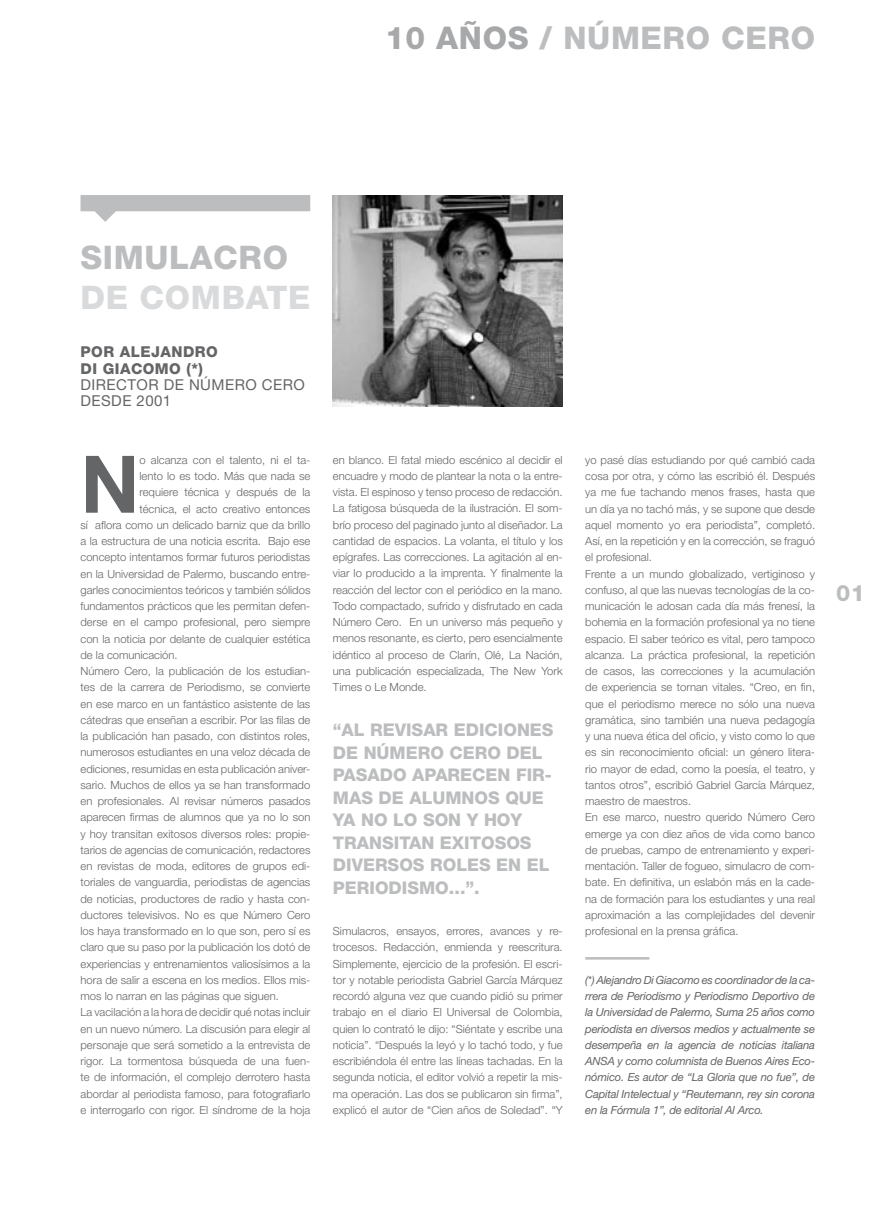
<style>
.page{position:relative;width:886px;height:1205px;background:#fff}
.page>*{position:absolute;margin:0;border:0;box-sizing:border-box;transform-origin:0 0}
.t1{font:700 79.5px "Helvetica Neue";color:#646567}
.t2{font:800 32.5px/40px "Helvetica Neue";letter-spacing:.02em;color:#bcbdbf}
.t3{font:800 31.25px "Helvetica Neue";letter-spacing:.02em;color:#bcbdbf}
.t4{font:800 22.5px "Helvetica Neue";color:#bcbdbf}
.t5{font:800 17.5px/22.5px "Helvetica Neue";color:#bcbdbf}
.t6{font:15px/16.2px "Helvetica Neue";letter-spacing:.03em;color:#646567}
.t7{font:300 11.25px/16.2px "Helvetica Neue";color:#646567;text-align:justify}
.t8{font:italic 11.25px/16.2px "Helvetica Neue";letter-spacing:-.02em;color:#646567;text-align:justify}
.s1{color:#a7a8aa}
.s2{color:#d9dadb}
.s3{font-weight:800}
</style>
<div class="page">
<img style="left:333px;top:195px;width:230px;height:211px">
<svg style="left:81px;top:195px;width:229px;height:27px"></svg>
<hr style="left:585px;top:957px;width:64px;height:2px;background:#bcbdbf">
<p class="t3" style="left:385px;top:19px;width:431px"><span class="s1">10 AÑOS</span> / NÚMERO CERO</p>
<p class="t2" style="left:81px;top:237px;width:231px">SIMULACRO<br><span class="s2">DE COMBATE</span></p>
<p class="t6" style="left:81px;top:344px;width:226px"><span class="s3">POR ALEJANDRO<br>DI GIACOMO (*)<br></span>DIRECTOR DE NÚMERO CERO<br>DESDE 2001</p>
<p class="t1" style="left:81px;top:435px;width:60px">N</p>
<p class="t7" style="left:139px;top:451px;width:172px">o alcanza con el talento, ni el ta-</p>
<p class="t7" style="left:139px;top:468px;width:172px">lento lo es todo. Más que nada se</p>
<p class="t7" style="left:139px;top:484px;width:172px">requiere técnica y después de la</p>
<p class="t7" style="left:139px;top:500px;width:172px">técnica, el acto creativo entonces</p>
<p class="t7" style="left:81px;top:516px;width:231px">sí aflora como un delicado barniz que da brillo</p>
<p class="t7" style="left:81px;top:533px;width:231px">a la estructura de una noticia escrita. Bajo ese</p>
<p class="t7" style="left:81px;top:549px;width:231px">concepto intentamos formar futuros periodistas</p>
<p class="t7" style="left:81px;top:565px;width:231px">en la Universidad de Palermo, buscando entre-</p>
<p class="t7" style="left:81px;top:581px;width:231px">garles conocimientos teóricos y también sólidos</p>
<p class="t7" style="left:81px;top:598px;width:231px">fundamentos prácticos que les permitan defen-</p>
<p class="t7" style="left:81px;top:614px;width:231px">derse en el campo profesional, pero siempre</p>
<p class="t7" style="left:81px;top:630px;width:231px">con la noticia por delante de cualquier estética</p>
<p class="t7" style="left:81px;top:646px;width:99px">de la comunicación.</p>
<p class="t7" style="left:81px;top:663px;width:231px">Número Cero, la publicación de los estudian-</p>
<p class="t7" style="left:81px;top:679px;width:231px">tes de la carrera de Periodismo, se convierte</p>
<p class="t7" style="left:81px;top:695px;width:231px">en ese marco en un fantástico asistente de las</p>
<p class="t7" style="left:81px;top:711px;width:231px">cátedras que enseñan a escribir. Por las filas de</p>
<p class="t7" style="left:81px;top:728px;width:231px">la publicación han pasado, con distintos roles,</p>
<p class="t7" style="left:81px;top:744px;width:231px">numerosos estudiantes en una veloz década de</p>
<p class="t7" style="left:81px;top:760px;width:231px">ediciones, resumidas en esta publicación aniver-</p>
<p class="t7" style="left:81px;top:776px;width:231px">sario. Muchos de ellos ya se han transformado</p>
<p class="t7" style="left:81px;top:793px;width:231px">en profesionales. Al revisar números pasados</p>
<p class="t7" style="left:81px;top:809px;width:231px">aparecen firmas de alumnos que ya no lo son</p>
<p class="t7" style="left:81px;top:825px;width:231px">y hoy transitan exitosos diversos roles: propie-</p>
<p class="t7" style="left:81px;top:841px;width:231px">tarios de agencias de comunicación, redactores</p>
<p class="t7" style="left:81px;top:858px;width:231px">en revistas de moda, editores de grupos edi-</p>
<p class="t7" style="left:81px;top:874px;width:231px">toriales de vanguardia, periodistas de agencias</p>
<p class="t7" style="left:81px;top:890px;width:231px">de noticias, productores de radio y hasta con-</p>
<p class="t7" style="left:81px;top:906px;width:231px">ductores televisivos. No es que Número Cero</p>
<p class="t7" style="left:81px;top:923px;width:231px">los haya transformado en lo que son, pero sí es</p>
<p class="t7" style="left:81px;top:939px;width:231px">claro que su paso por la publicación los dotó de</p>
<p class="t7" style="left:81px;top:955px;width:231px">experiencias y entrenamientos valiosísimos a la</p>
<p class="t7" style="left:81px;top:971px;width:231px">hora de salir a escena en los medios. Ellos mis-</p>
<p class="t7" style="left:81px;top:988px;width:200px">mos lo narran en las páginas que siguen.</p>
<p class="t7" style="left:81px;top:1004px;width:231px">La vacilación a la hora de decidir qué notas incluir</p>
<p class="t7" style="left:81px;top:1020px;width:231px">en un nuevo número. La discusión para elegir al</p>
<p class="t7" style="left:81px;top:1036px;width:231px">personaje que será sometido a la entrevista de</p>
<p class="t7" style="left:81px;top:1053px;width:231px">rigor. La tormentosa búsqueda de una fuen-</p>
<p class="t7" style="left:81px;top:1069px;width:231px">te de información, el complejo derrotero hasta</p>
<p class="t7" style="left:81px;top:1085px;width:231px">abordar al periodista famoso, para fotografiarlo</p>
<p class="t7" style="left:81px;top:1101px;width:231px">e interrogarlo con rigor. El síndrome de la hoja</p>
<p class="t7" style="left:333px;top:451px;width:231px">en blanco. El fatal miedo escénico al decidir el encuadre y modo de plantear la nota o la entre&shy;vista. El espinoso y tenso proceso de redacción.<br>La fatigosa búsqueda de la ilustración. El som&shy;brío proceso del paginado junto al diseñador. La cantidad de espacios. La volanta, el título y los epígrafes. Las correcciones. La agitación al en&shy;viar lo producido a la imprenta. Y finalmente la reacción del lector con el periódico en la mano.<br>Todo compactado, sufrido y disfrutado en cada Número Cero. En un universo más pequeño y menos resonante, es cierto, pero esencialmente idéntico al proceso de Clarín, Olé, La Nación, una publicación especializada, The New York Times o Le Monde.</p>
<p class="t5" style="left:333px;top:719px;width:222px">“AL REVISAR EDICIONES<br>DE NÚMERO CERO DEL<br>PASADO APARECEN FIR-<br>MAS DE ALUMNOS QUE<br>YA NO LO SON Y HOY<br>TRANSITAN EXITOSOS<br>DIVERSOS ROLES EN EL<br>PERIODISMO...”.</p>
<p class="t7" style="left:333px;top:922px;width:231px">Simulacros, ensayos, errores, avances y re&shy;trocesos. Redacción, enmienda y reescritura.<br>Simplemente, ejercicio de la profesión. El escri&shy;tor y notable periodista Gabriel García Márquez recordó alguna vez que cuando pidió su primer trabajo en el diario El Universal de Colombia, quien lo contrató le dijo: “Siéntate y escribe una noticia”. “Después la leyó y lo tachó todo, y fue escribiéndola él entre las líneas tachadas. En la segunda noticia, el editor volvió a repetir la mis&shy;ma operación. Las dos se publicaron sin firma”, explicó el autor de “Cien años de Soledad”. “Y</p>
<p class="t7" style="left:585px;top:451px;width:231px;text-align:left">yo pasé días estudiando por qué cambió cada cosa por otra, y cómo las escribió él. Después ya me fue tachando menos frases, hasta que un día ya no tachó más, y se supone que desde aquel momento yo era periodista”, completó.<br>Así, en la repetición y en la corrección, se fraguó el profesional.<br>Frente a un mundo globalizado, vertiginoso y confuso, al que las nuevas tecnologías de la co&shy;municación le adosan cada día más frenesí, la bohemia en la formación profesional ya no tiene espacio. El saber teórico es vital, pero tampoco alcanza. La práctica profesional, la repetición de casos, las correcciones y la acumulación de experiencia se tornan vitales. “Creo, en fin, que el periodismo merece no sólo una nueva gramática, sino también una nueva pedagogía y una nueva ética del oficio, y visto como lo que es sin reconocimiento oficial: un género litera&shy;rio mayor de edad, como la poesía, el teatro, y tantos otros”, escribió Gabriel García Márquez, maestro de maestros.<br>En ese marco, nuestro querido Número Cero emerge ya con diez años de vida como banco de pruebas, campo de entrenamiento y experi&shy;mentación. Taller de fogueo, simulacro de com&shy;bate. En definitiva, un eslabón más en la cade&shy;na de formación para los estudiantes y una real aproximación a las complejidades del devenir profesional en la prensa gráfica.</p>
<p class="t8" style="left:585px;top:971px;width:231px">(*) Alejandro Di Giacomo es coordinador de la ca&shy;rrera de Periodismo y Periodismo Deportivo de la Universidad de Palermo, Suma 25 años como periodista en diversos medios y actualmente se desempeña en la agencia de noticias italiana ANSA y como columnista de Buenos Aires Eco&shy;nómico. Es autor de “La Gloria que no fue”, de Capital Intelectual y “Reutemann, rey sin corona en la Fórmula 1”, de editorial Al Arco.</p>
<p class="t4" style="left:836px;top:580px;width:31px">01</p>
</div>
